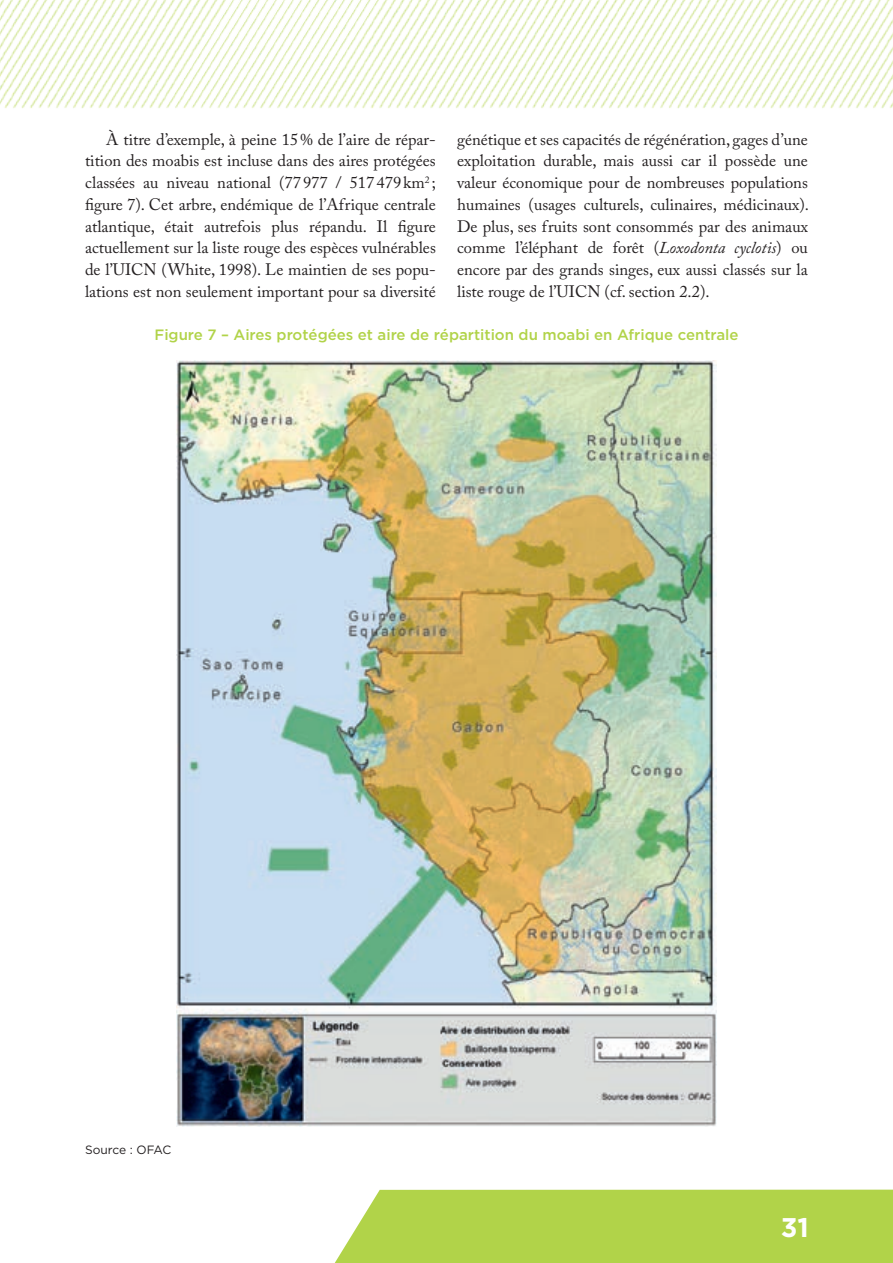
<style>
.page{position:relative;width:893px;height:1263px;background:#fff}
.page>*{position:absolute;margin:0;border:0;box-sizing:border-box;transform-origin:0 0}
.t1{font:700 27px "Gotham HTF";color:#fff}
.t2{font:16.5px/21.8px "Adobe Caslon Pro";color:#231f20;text-align:justify}
.t3{font:500 15px "Gotham HTF";color:#b1d349}
.t4{font:12px "Gotham HTF";letter-spacing:-.01em;color:#231f20}
.s1{font-style:italic}
</style>
<div class="page">
<img style="left:0;top:0;width:893px;height:109px">
<div style="left:335px;top:1189px;width:558px;height:74px;background:#b1d349"></div>
<img style="left:177px;top:361px;width:539px;height:766px">
<svg style="left:165px;top:0;width:226px;height:107px"></svg>
<p class="t2" style="left:85px;top:128px;width:352px;text-indent:21px">À titre d’exemple, à peine 15% de l’aire de répar&shy;tition des moabis est incluse dans des aires protégées classées au niveau national (77 977 / 517 479km<sup>2</sup> ; figure 7). Cet arbre, endémique de l’Afrique centrale atlantique, était autrefois plus répandu. Il figure actuellement sur la liste rouge des espèces vulnérables de l’UICN (White, 1998). Le maintien de ses popu&shy;lations est non seulement important pour sa diversité</p>
<p class="t2" style="left:457px;top:128px;width:353px">génétique et ses capacités de régénération, gages d’une exploitation durable, mais aussi car il possède une valeur économique pour de nombreuses populations humaines (usages culturels, culinaires, médicinaux).<br>De plus, ses fruits sont consommés par des animaux comme l’éléphant de forêt (<span class="s1">Loxodonta cyclotis</span>) ou encore par des grands singes, eux aussi classés sur la liste rouge de l’UICN (cf. section 2.2).</p>
<p class="t3" style="left:154px;top:326px;width:585px">Figure 7 – Aires protégées et aire de répartition du moabi en Afrique centrale</p>
<p class="t4" style="left:85px;top:1143px;width:88px">Source : OFAC</p>
<h1 class="t1" style="left:781px;top:1212px;width:30px">31</h1>
</div>
